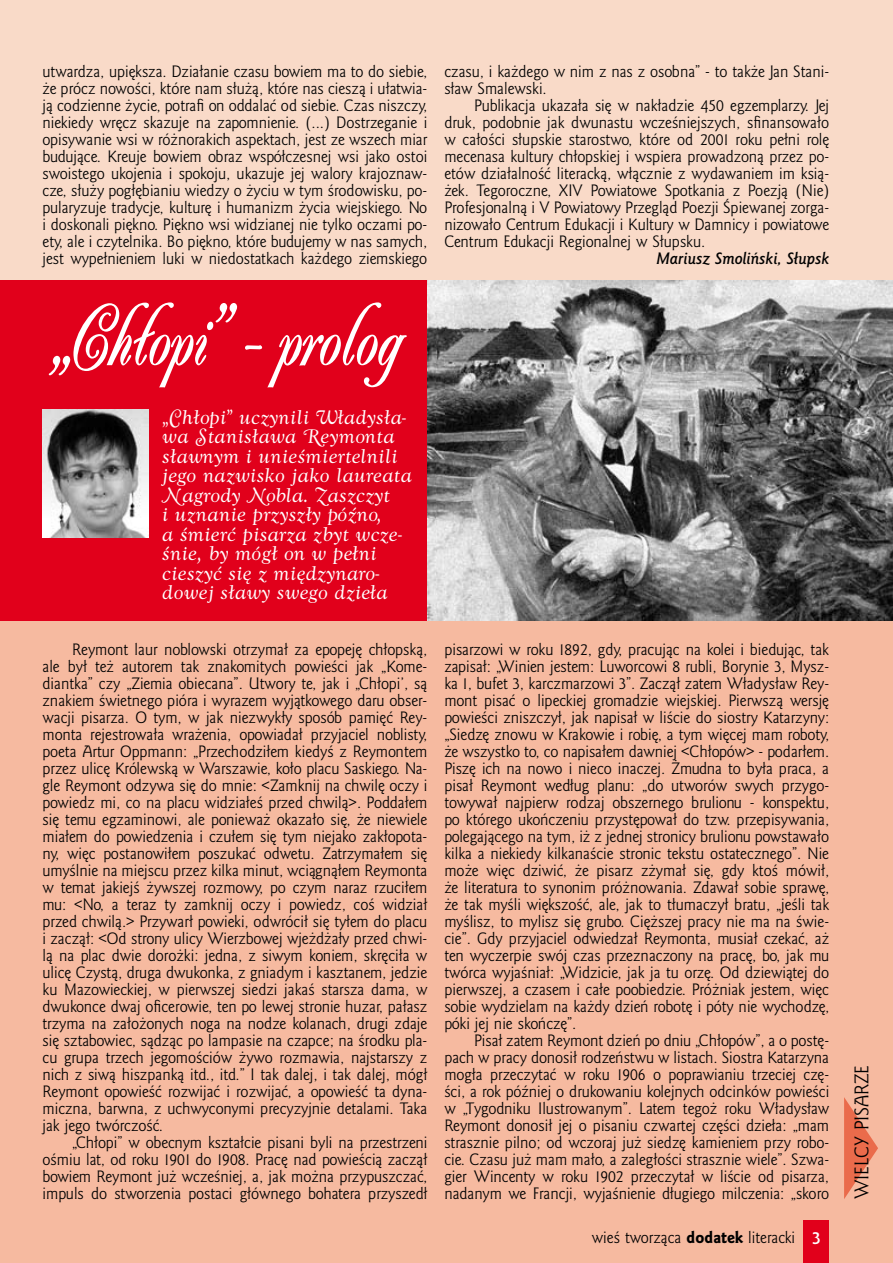
<style>
.page{position:relative;width:893px;height:1263px;background:#f9dac8}
.page>*{position:absolute;margin:0;border:0;box-sizing:border-box;transform-origin:0 0}
.t1{font:700 85.8px "Ailanthus EFN";color:#fff;scale:.77 1}
.t2{font:18px/19.5px "Goldy Swash EFN";letter-spacing:.01em;color:#fff}
.t3{font:18px "Goldy EFN";color:#000}
.t4{font:15px/17px "Goldy EFN";color:#000;text-align:justify}
.t5{font:italic 700 15px "Goldy EFN";color:#000}
.s1{font-family:"Goldy EFN Heavy"}
.s2{font-weight:700;font-size:16.5px;color:#fff}
</style>
<div class="page">
<div style="left:0;top:281px;width:893px;height:982px;background:#f6baa0"></div>
<svg style="left:844px;top:1097px;width:34px;height:102px"></svg>
<div style="left:0;top:281px;width:427px;height:340px;background:#e1001b"></div>
<img style="left:43px;top:410px;width:106px;height:127px">
<img style="left:427px;top:281px;width:466px;height:340px">
<div style="left:804px;top:1220px;width:25px;height:43px;background:#e1001b"></div>
<p class="t4" style="left:43px;top:63px;width:386px">utwardza, upiększa. Działanie czasu bowiem ma to do siebie, że prócz nowości, które nam służą, które nas cieszą i ułatwia&shy;ją codzienne życie, potrafi on oddalać od siebie. Czas niszczy, niekiedy wręcz skazuje na zapomnienie. (...) Dostrzeganie i opisywanie wsi w różnorakich aspektach, jest ze wszech miar budujące. Kreuje bowiem obraz współczesnej wsi jako ostoi swoistego ukojenia i spokoju, ukazuje jej walory krajoznaw&shy;cze, służy pogłębianiu wiedzy o życiu w tym środowisku, po&shy;pularyzuje tradycje, kulturę i humanizm życia wiejskiego. No i doskonali piękno. Piękno wsi widzianej nie tylko oczami po&shy;ety, ale i czytelnika. Bo piękno, które budujemy w nas samych, jest wypełnieniem luki w niedostatkach każdego ziemskiego</p>
<p class="t4" style="left:444px;top:63px;width:386px">czasu, i każdego w nim z nas z osobna” - to także Jan Stani&shy;sław Smalewski.</p>
<p class="t4" style="left:444px;top:97px;width:386px;text-indent:30px">Publikacja ukazała się w nakładzie 450 egzemplarzy. Jej druk, podobnie jak dwunastu wcześniejszych, sfinansowało w całości słupskie starostwo, które od 2001 roku pełni rolę mecenasa kultury chłopskiej i wspiera prowadzoną przez po&shy;etów działalność literacką, włącznie z wydawaniem im ksią&shy;żek. Tegoroczne, XIV Powiatowe Spotkania z Poezją (Nie)<br>Profesjonalną i V Powiatowy Przegląd Poezji Śpiewanej zorga&shy;nizowało Centrum Edukacji i Kultury w Damnicy i powiatowe Centrum Edukacji Regionalnej w Słupsku.</p>
<p class="t5" style="left:656px;top:249px;width:174px">Mariusz Smoliński, Słupsk</p>
<h1 class="t1" style="left:43px;top:289px;width:465px">„Chłopi” - prolog</h1>
<p class="t2" style="left:162px;top:408px;width:251px">„Chłopi” uczynili Władysła&shy;wa Stanisława Reymonta sławnym i unieśmiertelnili jego nazwisko jako laureata<br>Nagrody Nobla. Zaszczyt<br>i uznanie przyszły późno,<br>a śmierć pisarza zbyt wcze&shy;śnie, by mógł on w pełni cieszyć się z międzynaro&shy;dowej sławy swego dzieła</p>
<p class="t4" style="left:43px;top:641px;width:386px;text-indent:30px">Reymont laur noblowski otrzymał za epopeję chłopską, ale był też autorem tak znakomitych powieści jak „Kome&shy;diantka” czy „Ziemia obiecana”. Utwory te, jak i „Chłopi’, są znakiem świetnego pióra i wyrazem wyjątkowego daru obser&shy;wacji pisarza. O tym, w jak niezwykły sposób pamięć Rey&shy;monta rejestrowała wrażenia, opowiadał przyjaciel noblisty, poeta Artur Oppmann: „Przechodziłem kiedyś z Reymontem przez ulicę Królewską w Warszawie, koło placu Saskiego. Na&shy;gle Reymont odzywa się do mnie: &lt;Zamknij na chwilę oczy i powiedz mi, co na placu widziałeś przed chwilą&gt;. Poddałem się temu egzaminowi, ale ponieważ okazało się, że niewiele miałem do powiedzenia i czułem się tym niejako zakłopota&shy;ny, więc postanowiłem poszukać odwetu. Zatrzymałem się umyślnie na miejscu przez kilka minut, wciągnąłem Reymonta w temat jakiejś żywszej rozmowy, po czym naraz rzuciłem mu: &lt;No, a teraz ty zamknij oczy i powiedz, coś widział przed chwilą.&gt; Przywarł powieki, odwrócił się tyłem do placu i zaczął: &lt;Od strony ulicy Wierzbowej wjeżdżały przed chwi&shy;lą na plac dwie dorożki: jedna, z siwym koniem, skręciła w ulicę Czystą, druga dwukonka, z gniadym i kasztanem, jedzie ku Mazowieckiej, w pierwszej siedzi jakaś starsza dama, w dwukonce dwaj oficerowie, ten po lewej stronie huzar, pałasz trzyma na założonych noga na nodze kolanach, drugi zdaje się sztabowiec, sądząc po lampasie na czapce; na środku pla&shy;cu grupa trzech jegomościów żywo rozmawia, najstarszy z nich z siwą hiszpanką itd., itd.” I tak dalej, i tak dalej, mógł Reymont opowieść rozwijać i rozwijać, a opowieść ta dyna&shy;miczna, barwna, z uchwyconymi precyzyjnie detalami. Taka jak jego twórczość.</p>
<p class="t4" style="left:43px;top:1135px;width:386px;text-indent:30px">„Chłopi” w obecnym kształcie pisani byli na przestrzeni ośmiu lat, od roku 1901 do 1908. Pracę nad powieścią zaczął bowiem Reymont już wcześniej, a, jak można przypuszczać, impuls do stworzenia postaci głównego bohatera przyszedł</p>
<p class="t4" style="left:444px;top:641px;width:386px">pisarzowi w roku 1892, gdy, pracując na kolei i biedując, tak zapisał: „Winien jestem: Luworcowi 8 rubli, Borynie 3, Mysz&shy;ka 1, bufet 3, karczmarzowi 3”. Zaczął zatem Władysław Rey&shy;mont pisać o lipeckiej gromadzie wiejskiej. Pierwszą wersję powieści zniszczył, jak napisał w liście do siostry Katarzyny: „Siedzę znowu w Krakowie i robię, a tym więcej mam roboty, że wszystko to, co napisałem dawniej &lt;Chłopów&gt; - podarłem.<br>Piszę ich na nowo i nieco inaczej. Żmudna to była praca, a pisał Reymont według planu: „do utworów swych przygo&shy;towywał najpierw rodzaj obszernego brulionu - konspektu, po którego ukończeniu przystępował do tzw. przepisywania, polegającego na tym, iż z jednej stronicy brulionu powstawało kilka a niekiedy kilkanaście stronic tekstu ostatecznego”. Nie może więc dziwić, że pisarz zżymał się, gdy ktoś mówił, że literatura to synonim próżnowania. Zdawał sobie sprawę, że tak myśli większość, ale, jak to tłumaczył bratu, „jeśli tak myślisz, to mylisz się grubo. Cięższej pracy nie ma na świe&shy;cie”. Gdy przyjaciel odwiedzał Reymonta, musiał czekać, aż ten wyczerpie swój czas przeznaczony na pracę, bo, jak mu twórca wyjaśniał: „Widzicie, jak ja tu orzę. Od dziewiątej do pierwszej, a czasem i całe poobiedzie. Próżniak jestem, więc sobie wydzielam na każdy dzień robotę i póty nie wychodzę, póki jej nie skończę”.</p>
<p class="t4" style="left:444px;top:1033px;width:386px;text-indent:30px">Pisał zatem Reymont dzień po dniu „Chłopów”, a o postę&shy;pach w pracy donosił rodzeństwu w listach. Siostra Katarzyna mogła przeczytać w roku 1906 o poprawianiu trzeciej czę&shy;ści, a rok później o drukowaniu kolejnych odcinków powieści w „Tygodniku I lustrowanym”. Latem tegoż roku Władysław Reymont donosił jej o pisaniu czwartej części dzieła: „mam strasznie pilno; od wczoraj już siedzę kamieniem przy robo&shy;cie. Czasu już mam mało, a zaległości strasznie wiele”. Szwa&shy;gier Wincenty w roku 1902 przeczytał w liście od pisarza, nadanym we Francji, wyjaśnienie długiego milczenia: „skoro</p>
<p class="t4" style="left:592px;top:1230px;width:230px">wieś tworząca <span class="s1">dodatek</span> literacki <span class="s2">3</span></p>
<p class="t3" style="left:851px;top:1199px;width:134px;rotate:-90deg">wielcy pisarze</p>
</div>
